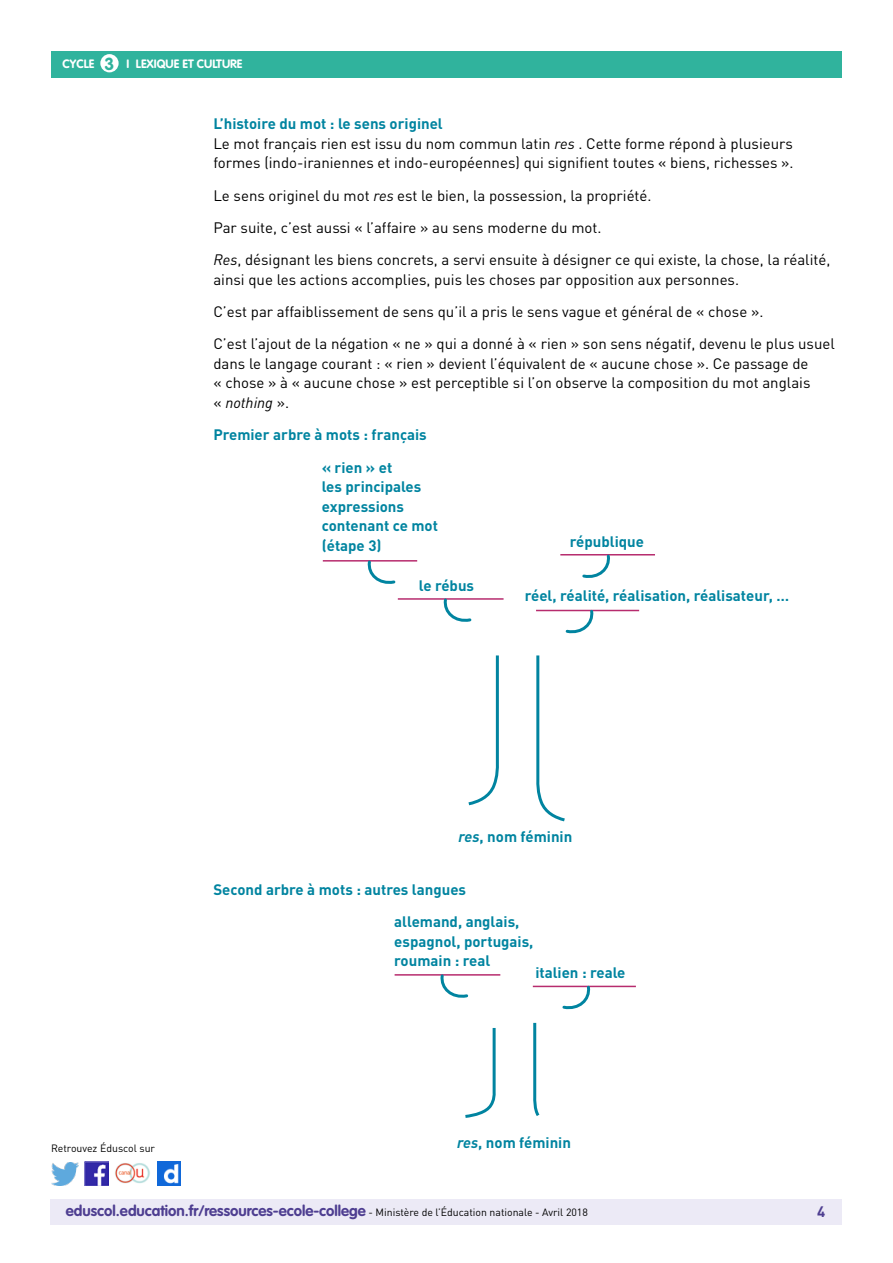
<style>
.page{position:relative;width:893px;height:1263px;background:#fff}
.page>*{position:absolute;margin:0;border:0;box-sizing:border-box;transform-origin:0 0}
.t1{font:700 17.25px "VAG Rounded Std";color:#30b39d}
.t2{font:15px/19.5px "DIN Pro";color:#000}
.t3{font:700 15px/19.5px "DIN Pro";color:#0084a0}
.t4{font:700 15px "VAG Rounded Std";color:#4e3e91}
.t5{font:700 15px "DIN Pro";color:#4e3e91}
.t6{font:700 12px "VAG Rounded Std";color:#fff}
.t7{font:10.5px "DIN Pro";color:#000}
.s1{font-weight:700;color:#0084a0}
.s2{font-style:italic}
.s3{font-family:"DIN Pro";font-weight:400;font-size:10.5px;color:#000}
</style>
<div class="page">
<div style="left:50px;top:1199px;width:791px;height:26px;background:#eceaf6"></div>
<div style="left:51px;top:51px;width:791px;height:27px;background:#30b39d"></div>
<div style="left:100px;top:54px;width:19px;height:18px;background:#fff;border-radius:50%"></div>
<img style="left:85px;top:1162px;width:23px;height:23px">
<img style="left:51px;top:1163px;width:28px;height:22px">
<img style="left:158px;top:1162px;width:22px;height:23px">
<img style="left:115px;top:1163px;width:35px;height:21px">
<svg style="left:468px;top:655px;width:97px;height:167px"></svg>
<hr style="left:536px;top:610px;width:103px;height:1px;background:#b72c6e">
<hr style="left:323px;top:560px;width:94px;height:2px;background:#b72c6e">
<hr style="left:560px;top:554px;width:95px;height:1px;background:#b72c6e">
<svg style="left:367px;top:554px;width:244px;height:80px"></svg>
<svg style="left:465px;top:1022px;width:75px;height:96px"></svg>
<hr style="left:533px;top:986px;width:103px;height:1px;background:#b72c6e">
<hr style="left:395px;top:974px;width:105px;height:2px;background:#b72c6e">
<svg style="left:440px;top:974px;width:151px;height:36px"></svg>
<p class="t1" style="left:105px;top:53px;width:11px">3</p>
<p class="t6" style="left:63px;top:57px;width:33px">CYCLE</p>
<p class="t6" style="left:127px;top:57px;width:117px">I LEXIQUE ET CULTURE</p>
<p class="t2" style="left:213px;top:114px;width:582px"><span class="s1">L’histoire du mot : le sens originel<br></span>Le mot français rien est issu du nom commun latin <span class="s2">res</span> . Cette forme répond à plusieurs formes (indo-iraniennes et indo-européennes) qui signifient toutes « biens, richesses ».</p>
<p class="t2" style="left:213px;top:179px;width:618px;line-height:32.2px">Le sens originel du mot <span class="s2">res</span> est le bien, la possession, la propriété.<br>Par suite, c’est aussi « l’affaire » au sens moderne du mot.<br><span class="s2">Res</span>, désignant les biens concrets, a servi ensuite à désigner ce qui existe, la chose, la réalité,</p>
<p class="t2" style="left:213px;top:263px;width:623px;line-height:32.2px">ainsi que les actions accomplies, puis les choses par opposition aux personnes.<br>C’est par affaiblissement de sens qu’il a pris le sens vague et général de « chose ».<br>C’est l’ajout de la négation « ne » qui a donné à « rien » son sens négatif, devenu le plus usuel</p>
<p class="t2" style="left:213px;top:353px;width:599px">dans le langage courant : « rien » devient l’équivalent de « aucune chose ». Ce passage de « chose » à « aucune chose » est perceptible si l’on observe la composition du mot anglais « <span class="s2">nothing</span> ».</p>
<p class="t3" style="left:213px;top:424px;width:215px">Premier arbre à mots : français</p>
<p class="t3" style="left:322px;top:457px;width:118px">« rien » et<br>les principales expressions contenant ce mot (étape 3)</p>
<p class="t3" style="left:419px;top:575px;width:57px">le rébus</p>
<p class="t3" style="left:570px;top:531px;width:76px">république</p>
<p class="t3" style="left:525px;top:585px;width:266px">réel, réalité, réalisation, réalisateur, …</p>
<p class="t3" style="left:458px;top:826px;width:115px"><span class="s2">res</span>, nom féminin</p>
<p class="t3" style="left:213px;top:879px;width:254px">Second arbre à mots : autres langues</p>
<p class="t7" style="left:51px;top:1141px;width:106px">Retrouvez Éduscol sur</p>
<p class="t3" style="left:394px;top:912px;width:141px">allemand, anglais, espagnol, portugais, roumain : real</p>
<p class="t3" style="left:535px;top:962px;width:92px">italien : reale</p>
<p class="t3" style="left:457px;top:1132px;width:115px"><span class="s2">res</span>, nom féminin</p>
<p class="t4" style="left:66px;top:1202px;width:523px">eduscol.education.fr/ressources-ecole-college <span class="s3">- Ministère de l’Éducation nationale - Avril 2018</span></p>
<p class="t5" style="left:817px;top:1201px;width:10px">4</p>
</div>
